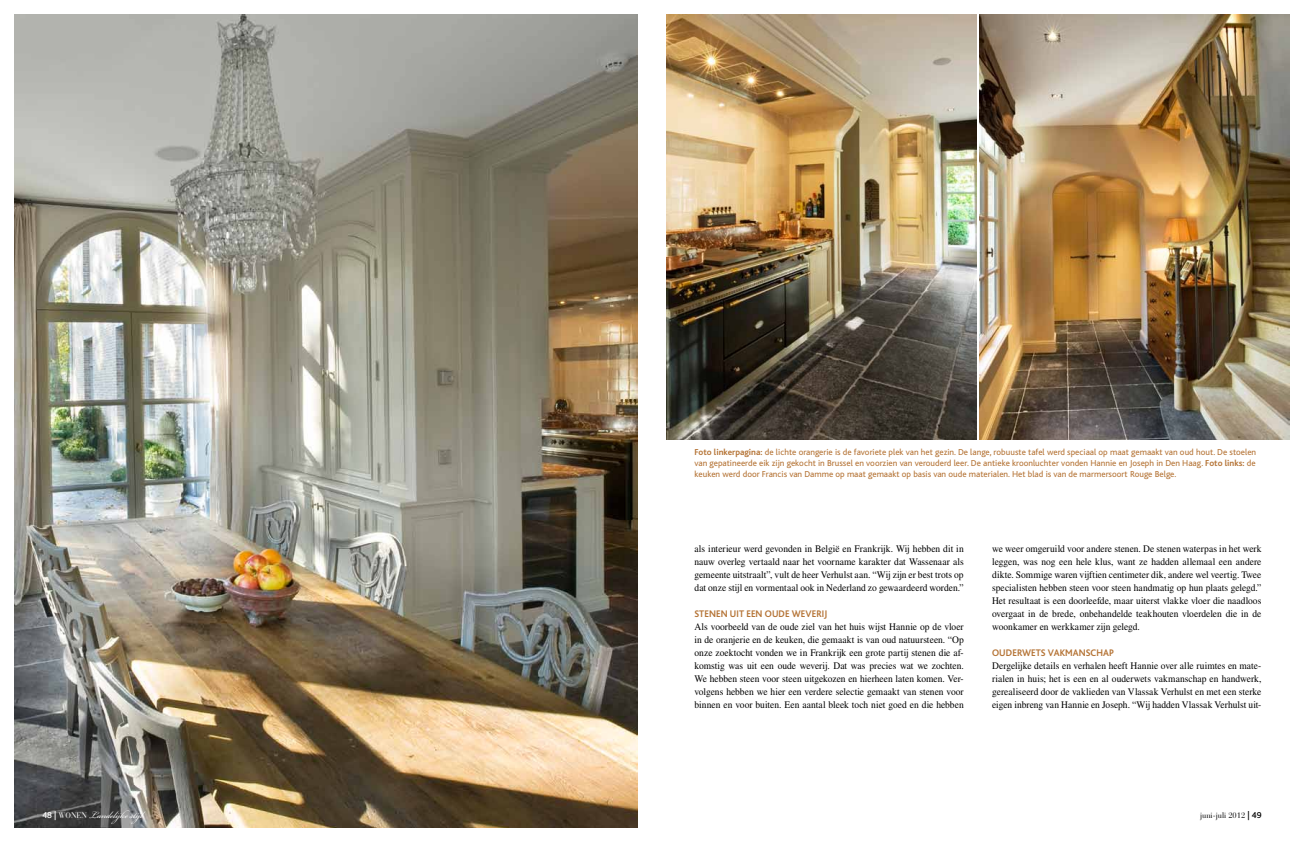
<style>
.page{position:relative;width:1304px;height:842px;background:#fff}
.page>*{position:absolute;margin:0;border:0;box-sizing:border-box;transform-origin:0 0}
.t1{font:15px "Bickham Script Pro";color:#fff;scale:.95 1}
.t2{font:10px/13px "Times LT Std";color:#000;text-align:justify;scale:.95 1}
.t3{font:700 10px "Bliss";letter-spacing:.01em;color:#b57436;scale:.95 1}
.t4{font:9px/11px "Bliss";color:#b57436;text-align:justify}
.t5{font:8px "Bauer Bodoni";color:#000;scale:.95 1}
.s1{font-weight:700}
.s2{font-family:"Bliss";font-weight:500;font-size:9px}
.s3{font-family:"Bauer Bodoni";font-size:8px}
</style>
<div class="page">
<img style="left:14px;top:14px;width:624px;height:814px">
<img style="left:666px;top:14px;width:311px;height:425px">
<img style="left:979px;top:14px;width:311px;height:425px">
<p class="t4" style="left:694px;top:446px;width:563px"><span class="s1">FOTO LINKERPAGINA:</span> de lichte orangerie is de favoriete plek van het gezin. De lange, robuuste tafel werd speciaal op maat gemaakt van oud hout. De stoelen van gepatineerde eik zijn gekocht in Brussel en voorzien van verouderd leer. De antieke kroonluchter vonden Hannie en Joseph in Den Haag. <span class="s1">FOTO LINKS:</span> de keuken werd door Francis van Damme op maat gemaakt op basis van oude materialen. Het blad is van de marmersoort Rouge Belge.</p>
<p class="t2" style="left:694px;top:542px;width:285px">als interieur werd gevonden in België en Frankrijk. Wij hebben dit in nauw overleg vertaald naar het voorname karakter dat Wassenaar als gemeente uitstraalt”, vult de heer Verhulst aan. “Wij zijn er best trots op dat onze stijl en vormentaal ook in Nederland zo gewaardeerd worden.”</p>
<p class="t3" style="left:694px;top:608px;width:141px">STENEN UIT EEN OUDE WEVERIJ</p>
<p class="t2" style="left:694px;top:620px;width:285px">Als voorbeeld van de oude ziel van het huis wijst Hannie op de vloer in de oranjerie en de keuken, die gemaakt is van oud natuursteen. “Op onze zoektocht vonden we in Frankrijk een grote partij stenen die af&shy;komstig was uit een oude weverij. Dat was precies wat we zochten.<br>We hebben steen voor steen uitgekozen en hierheen laten komen. Ver&shy;volgens hebben we hier een verdere selectie gemaakt van stenen voor binnen en voor buiten. Een aantal bleek toch niet goed en die hebben</p>
<p class="t2" style="left:992px;top:542px;width:285px">we weer omgeruild voor andere stenen. De stenen waterpas in het werk leggen, was nog een hele klus, want ze hadden allemaal een andere dikte. Sommige waren vijftien centimeter dik, andere wel veertig. Twee specialisten hebben steen voor steen handmatig op hun plaats gelegd.” Het resultaat is een doorleefde, maar uiterst vlakke vloer die naadloos overgaat in de brede, onbehandelde teakhouten vloerdelen die in de woonkamer en werkkamer zijn gelegd.</p>
<p class="t3" style="left:992px;top:647px;width:130px">OUDERWETS VAKMANSCHAP</p>
<p class="t2" style="left:992px;top:659px;width:285px">Dergelijke details en verhalen heeft Hannie over alle ruimtes en mate&shy;rialen in huis; het is een en al ouderwets vakmanschap en handwerk, gerealiseerd door de vaklieden van Vlassak Verhulst en met een sterke eigen inbreng van Hannie en Joseph. “Wij hadden Vlassak Verhulst uit-</p>
<h1 class="t1" style="left:43px;top:804px;width:113px"><span class="s2">48 |</span> <span class="s3">WONEN</span> Landelijke stijl</h1>
<p class="t5" style="left:1200px;top:811px;width:66px">juni-juli 2012 <span class="s2">| 49</span></p>
</div>
